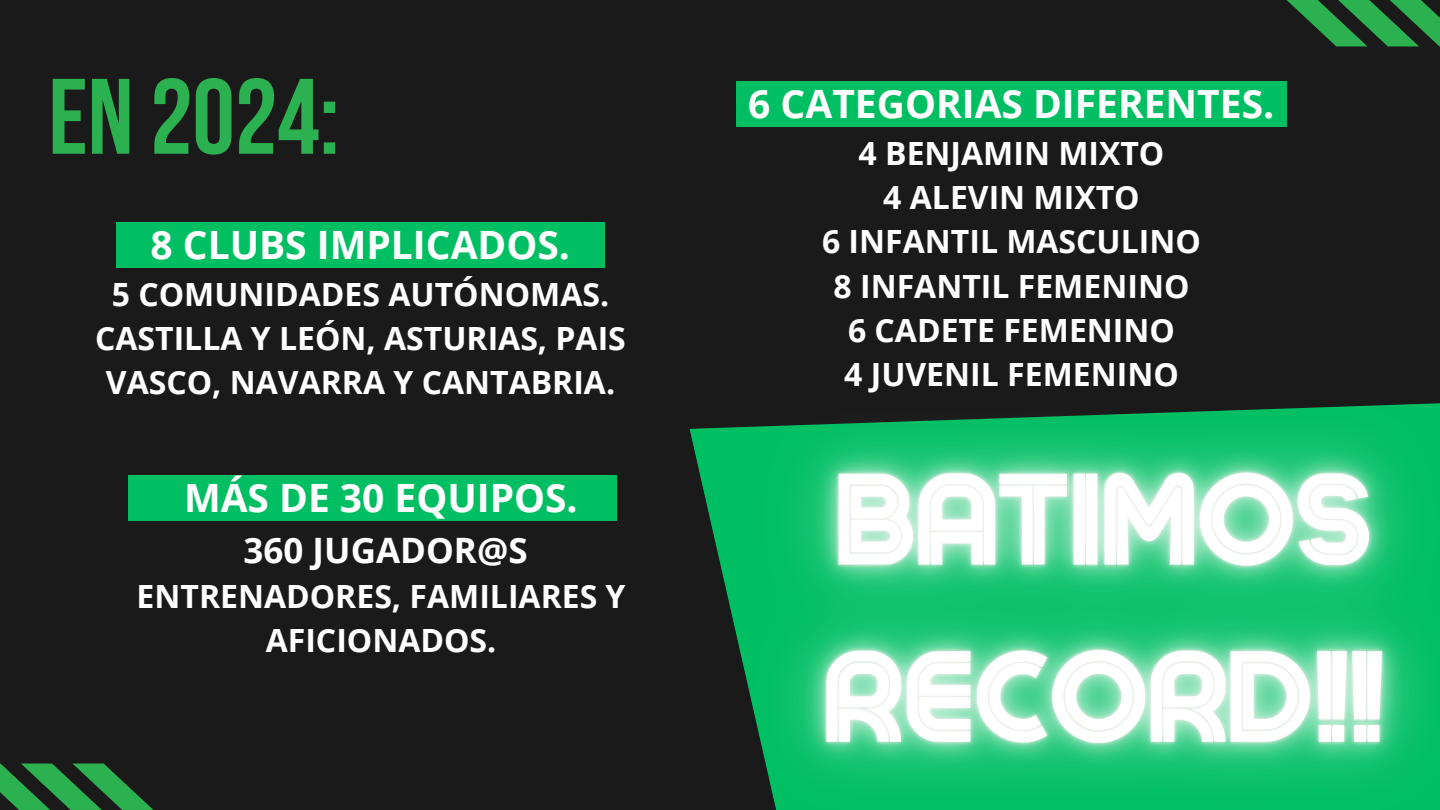
<style>
.page{position:relative;width:1440px;height:810px;background:#1b1a1a}
.page>*{position:absolute;margin:0;border:0;box-sizing:border-box;transform-origin:0 0}
.t1{font:700 107px "Bebas Neue";color:#2bb150}
.t2{font:700 39px "Open Sans";color:#fff}
.t3{font:700 35px "Open Sans";color:#fff}
.t4{font:700 32px/44.2px "Open Sans";color:#fff;text-align:center}
</style>
<div class="page">
<svg style="left:1287px;top:0;width:153px;height:46px"></svg>
<svg style="left:0;top:764px;width:153px;height:46px"></svg>
<div style="left:736px;top:81px;width:551px;height:46px;background:#00bf63"></div>
<div style="left:128px;top:475px;width:489px;height:46px;background:#00bf63"></div>
<img style="left:693px;top:403px;width:747px;height:407px">
<div style="left:116px;top:222px;width:489px;height:46px;background:#00bf63"></div>
<p class="t1" style="left:48px;top:73px;width:292px">EN 2024:</p>
<p class="t2" style="left:151px;top:217px;width:421px">8 CLUBS IMPLICADOS.</p>
<p class="t4" style="left:112px;top:271px;width:499px">5 COMUNIDADES AUTÓNOMAS.</p>
<p class="t4" style="left:95px;top:315px;width:532px">CASTILLA Y LEÓN, ASTURIAS, PAIS<br>VASCO, NAVARRA Y CANTABRIA.</p>
<p class="t2" style="left:184px;top:471px;width:395px">MÁS DE 30 EQUIPOS.</p>
<p class="t3" style="left:244px;top:525px;width:286px">360 JUGADOR@S</p>
<p class="t4" style="left:137px;top:573px;width:491px">ENTRENADORES, FAMILIARES Y<br>AFICIONADOS.</p>
<p class="t2" style="left:748px;top:77px;width:527px">6 CATEGORIAS DIFERENTES.</p>
<h2 class="t4" style="left:822px;top:130px;width:380px">4 BENJAMIN MIXTO<br>4 ALEVIN MIXTO<br>6 INFANTIL MASCULINO<br>8 INFANTIL FEMENINO<br>6 CADETE FEMENINO<br>4 JUVENIL FEMENINO</h2>
</div>
